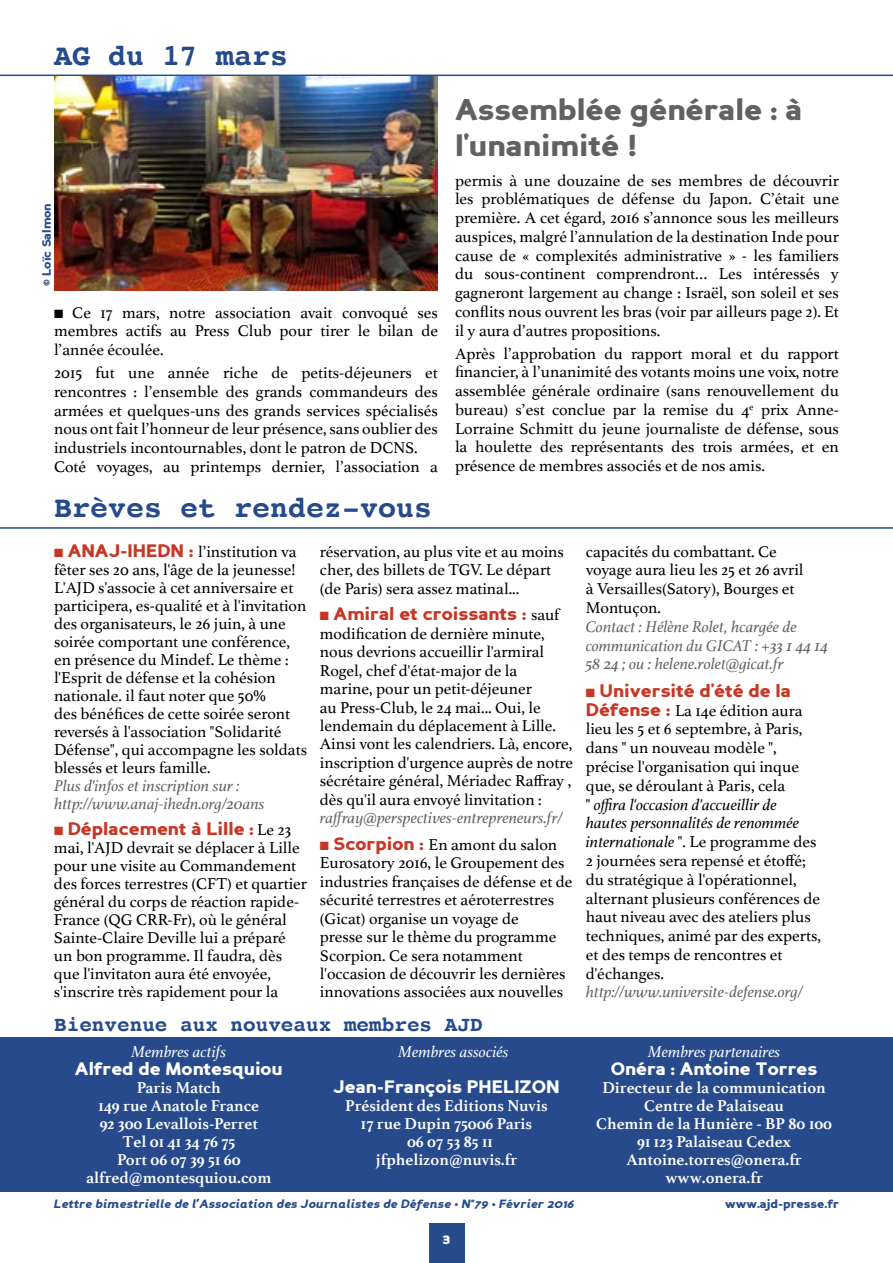
<style>
.page{position:relative;width:893px;height:1263px;background:#fff}
.page>*{position:absolute;margin:0;border:0;box-sizing:border-box;transform-origin:0 0}
.t1{font:900 30px/36px "Perspective Sans";color:#616160}
.t2{font:700 30px "Courier";color:#264a8c}
.t3{font:700 21px "Courier";color:#264a8c}
.t4{font:900 18px "Perspective Sans";color:#c73725}
.t5{font:900 18px "Perspective Sans";color:#fff}
.t6{font:16.5px/18.8px "Athelas";color:#000}
.t7{font:700 16.5px/18px "Athelas";color:#fff;text-align:center}
.t8{font:italic 16.5px/18.8px "Athelas";color:#616160}
.t9{font:italic 16.5px "Athelas";color:#fff}
.t10{font:900 15px "Perspective Sans";color:#fff}
.t11{font:italic 900 12px "Perspective Sans";color:#264a8c}
.t12{font:900 12px "Perspective Sans";color:#264a8c}
.s1{color:#c73725}
.s2{font-family:"Perspective Sans";font-weight:900;font-size:18px;color:#c73725}
.s3{font-family:"Athelas";font-weight:400;font-size:16.5px;color:#000}
.s4{font-style:italic}
</style>
<div class="page">
<div style="left:429px;top:1223px;width:35px;height:40px;background:#264a8c"></div>
<div style="left:0;top:1037px;width:893px;height:155px;background:#264a8c"></div>
<hr style="left:0;top:75px;width:893px;height:1px;background:#264a8c">
<img style="left:54px;top:76px;width:384px;height:214px">
<hr style="left:0;top:527px;width:893px;height:2px;background:#264a8c">
<h1 class="t2" style="left:54px;top:32px;width:235px">AG du 17 mars</h1>
<p class="t12" style="left:39px;top:286px;width:84px;rotate:-90deg">© Loïc Salmon</p>
<p class="t6" style="left:54px;top:302px;width:385px;text-align:justify">■ Ce 17 mars, notre association avait convoqué ses membres actifs au Press Club pour tirer le bilan de l’année écoulée.</p>
<p class="t6" style="left:54px;top:363px;width:385px">2015 fut une année riche de petits-déjeuners et rencontres : l’ensemble des grands commandeurs des armées et quelques-uns des grands services spécialisés nous ont fait l’honneur de leur présence, sans oublier des industriels incontournables, dont le patron de DCNS.<br>Coté voyages, au printemps dernier, l’association a</p>
<h1 class="t1" style="left:455px;top:92px;width:349px">Assemblée générale : à l'unanimité !</h1>
<p class="t6" style="left:455px;top:170px;width:385px;text-align:justify">permis à une douzaine de ses membres de découvrir les problématiques de défense du Japon. C’était une première. A cet égard, 2016 s’annonce sous les meilleurs auspices, malgré l’annulation de la destination Inde pour cause de « complexités administrative » - les familiers du sous-continent comprendront… Les intéressés y gagneront largement au change : Israël, son soleil et ses conflits nous ouvrent les bras (voir par ailleurs page 2). Et il y aura d’autres propositions.</p>
<p class="t6" style="left:455px;top:343px;width:385px;text-align:justify">Après l’approbation du rapport moral et du rapport financier, à l’unanimité des votants moins une voix, notre assemblée générale ordinaire (sans renouvellement du bureau) s’est conclue par la remise du 4<sup>e</sup> prix Anne-Lorraine Schmitt du jeune journaliste de défense, sous la houlette des représentants des trois armées, et en présence de membres associés et de nos amis.</p>
<h1 class="t2" style="left:54px;top:483px;width:380px">Brèves et rendez-vous</h1>
<p class="t6" style="left:54px;top:542px;width:255px;line-height:18px"><span class="s1">■</span> <span class="s2">ANAJ-IHEDN :</span> l’institution va fêter ses 20 ans, l'âge de la jeunesse!<br>L'AJD s'associe à cet anniversaire et participera, es-qualité et à l'invitation des organisateurs, le 26 juin, à une soirée comportant une conférence, en présence du Mindef. Le thème : l'Esprit de défense et la cohésion nationale. il faut noter que 50%<br>des bénéfices de cette soirée seront reversés à l'association "Solidarité Défense", qui accompagne les soldats blessés et leurs famille.</p>
<p class="t8" style="left:54px;top:776px;width:212px;line-height:18px">Plus d'infos et inscription sur : http://www.anaj-ihedn.org/20ans</p>
<p class="t4" style="left:54px;top:818px;width:239px">■ Déplacement à Lille : <span class="s3">Le 23</span></p>
<p class="t6" style="left:54px;top:838px;width:255px;line-height:18px">mai, l'AJD devrait se déplacer à Lille pour une visite au Commandement des forces terrestres (CFT) et quartier général du corps de réaction rapide-France (QG CRR-Fr), où le général Sainte-Claire Deville lui a préparé un bon programme. Il faudra, dès que l'invitaton aura été envoyée, s'inscrire très rapidement pour la</p>
<p class="t6" style="left:320px;top:541px;width:245px">réservation, au plus vite et au moins cher, des billets de TGV. Le départ (de Paris) sera assez matinal...</p>
<p class="t4" style="left:320px;top:603px;width:241px">■ Amiral et croissants : <span class="s3">sauf</span></p>
<p class="t6" style="left:320px;top:624px;width:255px">modification de dernière minute, nous devrions accueillir l'armiral Rogel, chef d'état-major de la marine, pour un petit-déjeuner<br>au Press-Club, le 24 mai... Oui, le lendemain du déplacement à Lille.<br>Ainsi vont les calendriers. Là, encore, inscription d'urgence auprès de notre sécrétaire général, Mériadec Raffray , dès qu'il aura envoyé linvitation :</p>
<p class="t8" style="left:320px;top:808px;width:244px">raffray@perspectives-entrepreneurs.fr/</p>
<p class="t6" style="left:320px;top:835px;width:254px"><span class="s1">■</span> <span class="s2">Scorpion :</span> En amont du salon Eurosatory 2016, le Groupement des industries françaises de défense et de sécurité terrestres et aéroterrestres (Gicat) organise un voyage de<br>presse sur le thème du programme Scorpion. Ce sera notamment l'occasion de découvrir les dernières innovations associées aux nouvelles</p>
<p class="t3" style="left:54px;top:1007px;width:430px">Bienvenue aux nouveaux membres AJD</p>
<p class="t9" style="left:131px;top:1039px;width:97px">Membres actifs</p>
<p class="t5" style="left:75px;top:1058px;width:209px">Alfred de Montesquiou</p>
<p class="t7" style="left:86px;top:1078px;width:187px">Paris Match<br>149 rue Anatole France<br>92 300 Levallois-Perret<br>Tel 01 41 34 76 75<br>Port 06 07 39 51 60 alfred@montesquiou.com</p>
<p class="t9" style="left:398px;top:1039px;width:112px">Membres associés</p>
<p class="t5" style="left:333px;top:1076px;width:228px">Jean-François PHELIZON</p>
<p class="t7" style="left:345px;top:1096px;width:204px">Président des Editions Nuvis<br>17 rue Dupin 75006 Paris<br>06 07 53 85 11 jfphelizon@nuvis.fr</p>
<p class="t6" style="left:586px;top:541px;width:219px">capacités du combattant. Ce voyage aura lieu les 25 et 26 avril à Versailles(Satory), Bourges et<br>Montuçon.</p>
<p class="t8" style="left:586px;top:617px;width:244px">Contact : Hélène Rolet, hcargée de communication du GICAT : +33 1 44 14<br>58 24 ; ou : helene.rolet@gicat.fr</p>
<p class="t4" style="left:586px;top:680px;width:207px">■ Université d'été de la</p>
<p class="t6" style="left:586px;top:700px;width:237px"><span class="s2">Défense :</span> La 14e édition aura lieu les 5 et 6 septembre, à Paris, dans " un nouveau modèle ", précise l'organisation qui inque que, se déroulant à Paris, cela<br>" <span class="s4">offira l'occasion d'accueillir de hautes personnalités de renommée internationale</span> ". Le programme des<br>2 journées sera repensé et étoffé; du stratégique à l'opérationnel, alternant plusieurs conférences de haut niveau avec des ateliers plus techniques, animé par des experts, et des temps de rencontres et d'échanges.</p>
<p class="t8" style="left:586px;top:982px;width:218px">http://www.universite-defense.org/</p>
<p class="t9" style="left:648px;top:1039px;width:134px">Membres partenaires</p>
<p class="t5" style="left:611px;top:1058px;width:208px">Onéra : Antoine Torres</p>
<p class="t7" style="left:596px;top:1078px;width:237px">Directeur de la communication<br>Centre de Palaiseau<br>Chemin de la Hunière - BP 80 100<br>91 123 Palaiseau Cedex<br>Antoine.torres@onera.fr www.onera.fr</p>
<p class="t11" style="left:54px;top:1196px;width:522px">Lettre bimestrielle de l’Association des Journalistes de Défense • N°79 • Février 2016</p>
<p class="t12" style="left:725px;top:1196px;width:115px">www.ajd-presse.fr</p>
<p class="t10" style="left:442px;top:1230px;width:10px">3</p>
</div>
